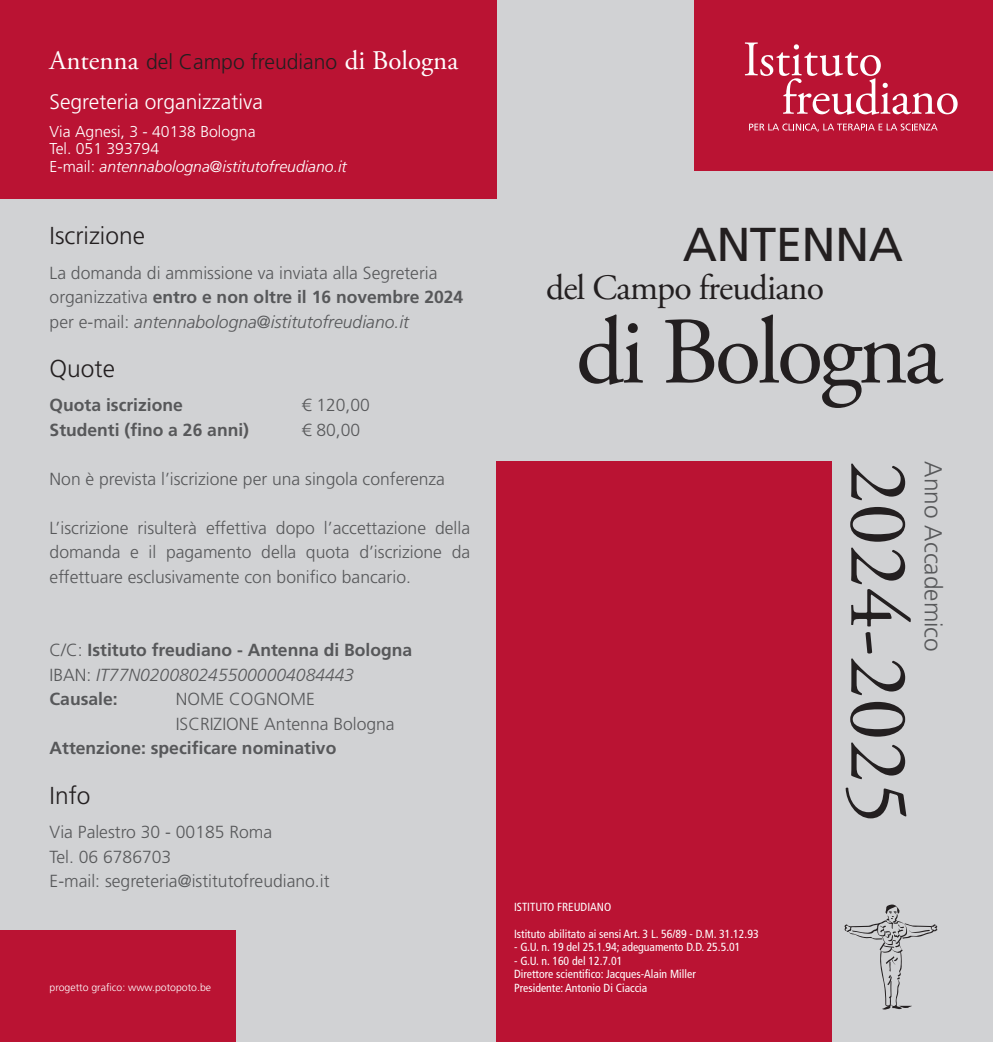
<style>
.page{position:relative;width:993px;height:1042px;background:#fff}
.page>*{position:absolute;margin:0;border:0;box-sizing:border-box;transform-origin:0 0}
.t1{font:95.02px "Adobe Garamond Pro";letter-spacing:-.04em;color:#231f20}
.t2{font:84px "Adobe Garamond Pro";color:#231f20}
.t3{font:47.6px "Frutiger LT Std";letter-spacing:-.015em;color:#231f20}
.t4{font:35.7px "Adobe Garamond Pro";letter-spacing:-.025em;color:#231f20}
.t5{font:300 24.5px "Frutiger LT Std";color:#231f20}
.t6{font:300 24.5px "Frutiger LT Std";color:#57585a}
.t7{font:300 21.18px "Frutiger LT Std";color:#231f20}
.t8{font:300 21px "Frutiger LT Std";color:#fff}
.t9{font:300 17.5px/24.5px "Frutiger LT Std";color:#57585a}
.t10{font:700 17.5px/24.5px "Frutiger LT Std";color:#57585a}
.t11{font:300 15.75px/17.5px "Frutiger LT Std";color:#fff}
.t12{font:condensed 11.72px/13.5px "Frutiger LT Std";color:#fff}
.t13{font:300 10.5px "Frutiger LT Std";color:#fff}
.s1{font-family:"Adobe Garamond Pro";font-weight:400;font-size:26.95px;color:#fff}
.s2{font-style:italic}
.s3{font-weight:700}
.s4{font-weight:300}
.s5{font-weight:300;font-style:italic}
</style>
<div class="page">
<div style="left:0;top:0;width:992px;height:1042px;background:#d1d2d4"></div>
<div style="left:0;top:0;width:496px;height:199px;background:#ba1333"></div>
<div style="left:496px;top:461px;width:335px;height:581px;background:#ba1333"></div>
<div style="left:694px;top:0;width:298px;height:171px;background:#ba1333"></div>
<div style="left:0;top:930px;width:236px;height:112px;background:#ba1333"></div>
<svg style="left:844px;top:904px;width:92px;height:106px"></svg>
<svg style="left:744px;top:42px;width:213px;height:73px"></svg>
<svg style="left:749px;top:124px;width:188px;height:8px"></svg>
<p class="t7" style="left:50px;top:50px;width:410px"><span class="s1">Antenna</span> del Campo freudiano <span class="s1">di Bologna</span></p>
<p class="t8" style="left:50px;top:90px;width:215px">Segreteria organizzativa</p>
<p class="t11" style="left:50px;top:123px;width:299px">Via Agnesi, 3 - 40138 Bologna<br>Tel. 051 393794<br>E-mail: <span class="s2">antennabologna@istitutofreudiano.it</span></p>
<h3 class="t5" style="left:50px;top:222px;width:97px">Iscrizione</h3>
<p class="t9" style="left:50px;top:260px;width:415px">La domanda di ammissione va inviata alla Segreteria organizzativa <span class="s3">entro e non oltre il 16 novembre 2024 </span>per e-mail: <span class="s2">antennabologna@istitutofreudiano.it</span></p>
<h3 class="t5" style="left:50px;top:354px;width:67px">Quote</h3>
<p class="t10" style="left:50px;top:393px;width:135px">Quota iscrizione</p>
<p class="t9" style="left:302px;top:393px;width:70px">€ 120,00</p>
<p class="t10" style="left:50px;top:417px;width:201px">Studenti (fino a 26 anni)</p>
<p class="t9" style="left:302px;top:418px;width:60px">€ 80,00</p>
<p class="t9" style="left:50px;top:467px;width:397px">Non è prevista l’iscrizione per una singola conferenza</p>
<p class="t9" style="left:50px;top:516px;width:422px;text-align:justify">L’iscrizione risulterà effettiva dopo l’accettazione della domanda e il pagamento della quota d’iscrizione da effettuare esclusivamente con bonifico bancario.</p>
<p class="t10" style="left:50px;top:638px;width:364px"><span class="s4">C/C:</span> Istituto freudiano - Antenna di Bologna<br><span class="s4">IBAN:</span> <span class="s5">IT77N0200802455000004084443<br></span>Causale:</p>
<p class="t9" style="left:176px;top:687px;width:220px">NOME COGNOME<br>ISCRIZIONE Antenna Bologna</p>
<p class="t10" style="left:50px;top:736px;width:288px">Attenzione: specificare nominativo</p>
<h3 class="t5" style="left:50px;top:781px;width:42px">Info</h3>
<p class="t9" style="left:50px;top:820px;width:281px">Via Palestro 30 - 00185 Roma<br>Tel. 06 6786703<br>E-mail: segreteria@istitutofreudiano.it</p>
<p class="t13" style="left:50px;top:982px;width:163px">progetto grafico: www.potopoto.be</p>
<h3 class="t3" style="left:682px;top:217px;width:222px">ANTENNA</h3>
<h3 class="t4" style="left:546px;top:266px;width:279px">del Campo freudiano</h3>
<h1 class="t1" style="left:575px;top:295px;width:368px">di Bologna</h1>
<p class="t12" style="left:514px;top:900px;width:99px">ISTITUTO FREUDIANO</p>
<p class="t12" style="left:514px;top:927px;width:246px">Istituto abilitato ai sensi Art. 3 L. 56/89 - D.M. 31.12.93</p>
<p class="t12" style="left:514px;top:940px;width:228px">- G.U. n. 19 del 25.1.94; adeguamento D.D. 25.5.01</p>
<p class="t12" style="left:514px;top:954px;width:183px">- G.U. n. 160 del 12.7.01<br>Direttore scientifico: Jacques-Alain Miller<br>Presidente: Antonio Di Ciaccia</p>
<h2 class="t2" style="left:928px;top:461px;width:364px;rotate:90deg">2024-2025</h2>
<h3 class="t6" style="left:946px;top:461px;width:192px;rotate:90deg">Anno Accademico</h3>
</div>
